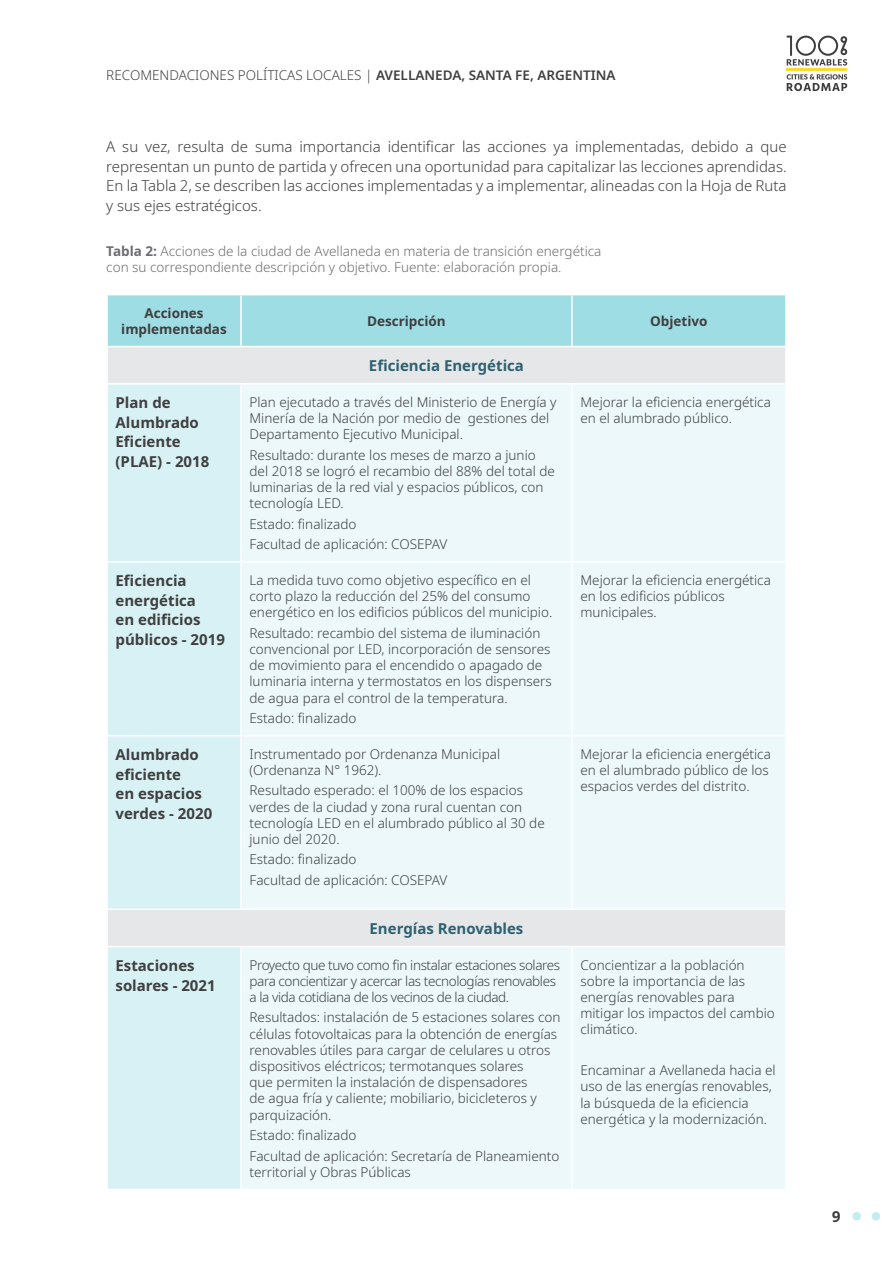
<style>
.page{position:relative;width:893px;height:1263px;background:#fff}
.page>*{position:absolute;margin:0;border:0;box-sizing:border-box;transform-origin:0 0}
.Body_text{font:300 15px/19.5px "Noto Sans";color:#3f3f3f;text-align:justify}
.Table_-_text{font:700 15px/19.5px "Noto Sans";color:#3f3f3f}
.Table_-_column_heade{font:700 15px "Noto Sans";color:#2e6171}
.Table_-_text-2{font:300 13.5px/16.2px "Noto Sans";color:#3f3f3f}
.Table_-_text-3{font:300 13.5px/16.2px "Noto Sans";letter-spacing:-.03em;color:#3f3f3f}
.Footnote{font:300 13.5px/16.2px "Noto Sans";color:#6c6d70}
.Table_-_column_heade-2{font:700 13.5px/16.2px "Noto Sans";color:#3f3f3f;text-align:center}
.s1{font-weight:600}
.s2{font-weight:700}
</style>
<div class="page">
<div style="left:872px;top:1212px;width:8px;height:8px;background:#c4ebf0;border-radius:50%"></div>
<svg style="left:852px;top:1212px;width:9px;height:8px"></svg>
<svg style="left:787px;top:36px;width:60px;height:30px"></svg>
<hr style="left:787px;top:69px;width:60px;height:2px;background:#f9dc2b">
<svg style="left:787px;top:74px;width:60px;height:17px"></svg>
<div style="left:108px;top:295px;width:677px;height:51px;background:#9fdde4"></div>
<div style="left:108px;top:347px;width:677px;height:36px;background:#e6e7e9"></div>
<div style="left:108px;top:385px;width:133px;height:804px;background:#d8f1f4"></div>
<div style="left:241px;top:385px;width:544px;height:804px;background:#ecf8fa"></div>
<hr style="left:240px;top:295px;width:2px;height:51px;background:#fff">
<hr style="left:571px;top:295px;width:2px;height:51px;background:#fff">
<hr style="left:240px;top:385px;width:2px;height:176px;background:#fff">
<hr style="left:571px;top:385px;width:2px;height:176px;background:#fff">
<hr style="left:106px;top:561px;width:135px;height:2px;background:#fff">
<hr style="left:241px;top:561px;width:331px;height:2px;background:#fff">
<hr style="left:240px;top:563px;width:2px;height:172px;background:#fff">
<hr style="left:572px;top:561px;width:215px;height:2px;background:#fff">
<hr style="left:571px;top:563px;width:2px;height:172px;background:#fff">
<hr style="left:106px;top:735px;width:135px;height:1px;background:#fff">
<hr style="left:241px;top:735px;width:331px;height:1px;background:#fff">
<hr style="left:240px;top:736px;width:2px;height:172px;background:#fff">
<hr style="left:572px;top:735px;width:215px;height:1px;background:#fff">
<hr style="left:571px;top:736px;width:2px;height:172px;background:#fff">
<hr style="left:106px;top:908px;width:135px;height:2px;background:#fff">
<hr style="left:241px;top:908px;width:331px;height:2px;background:#fff">
<hr style="left:572px;top:908px;width:215px;height:2px;background:#fff">
<hr style="left:106px;top:946px;width:135px;height:1px;background:#fff">
<hr style="left:241px;top:946px;width:331px;height:1px;background:#fff">
<hr style="left:240px;top:947px;width:2px;height:242px;background:#fff">
<hr style="left:572px;top:946px;width:215px;height:1px;background:#fff">
<hr style="left:571px;top:947px;width:2px;height:242px;background:#fff">
<p class="Table_-_text-2" style="left:106px;top:67px;width:511px">RECOMENDACIONES POLÍTICAS LOCALES | <span class="s1">AVELLANEDA, SANTA FE, ARGENTINA</span></p>
<p class="Body_text" style="left:106px;top:137px;width:682px">A su vez, resulta de suma importancia identificar las acciones ya implementadas, debido a que representan un punto de partida y ofrecen una oportunidad para capitalizar las lecciones aprendidas.<br>En la Tabla 2, se describen las acciones implementadas y a implementar, alineadas con la Hoja de Ruta y sus ejes estratégicos.</p>
<p class="Footnote" style="left:106px;top:243px;width:497px"><span class="s2">Tabla 2:</span> Acciones de la ciudad de Avellaneda en materia de transición energética con su correspondiente descripción y objetivo. Fuente: elaboración propia.</p>
<p class="Table_-_column_heade-2" style="left:121px;top:305px;width:107px">Acciones implementadas</p>
<p class="Table_-_column_heade-2" style="left:367px;top:313px;width:80px">Descripción</p>
<p class="Table_-_column_heade-2" style="left:650px;top:313px;width:59px">Objetivo</p>
<p class="Table_-_column_heade" style="left:369px;top:355px;width:157px">Eficiencia Energética</p>
<p class="Table_-_text" style="left:116px;top:393px;width:95px">Plan de<br>Alumbrado<br>Eficiente (PLAE) - 2018</p>
<p class="Table_-_text-2" style="left:249px;top:394px;width:309px">Plan ejecutado a través del Ministerio de Energía y<br>Minería de la Nación por medio de gestiones del<br>Departamento Ejecutivo Municipal.</p>
<p class="Table_-_text-2" style="left:580px;top:394px;width:192px">Mejorar la eficiencia energética en el alumbrado público.</p>
<p class="Table_-_text-2" style="left:249px;top:447px;width:307px">Resultado: durante los meses de marzo a junio del 2018 se logró el recambio del 88% del total de luminarias de la red vial y espacios públicos, con tecnología LED.</p>
<p class="Table_-_text-2" style="left:249px;top:516px;width:108px">Estado: finalizado</p>
<p class="Table_-_text-2" style="left:249px;top:536px;width:199px">Facultad de aplicación: COSEPAV</p>
<p class="Table_-_text" style="left:116px;top:572px;width:111px">Eficiencia energética<br>en edificios públicos - 2019</p>
<p class="Table_-_text-2" style="left:249px;top:572px;width:304px">La medida tuvo como objetivo específico en el corto plazo la reducción del 25% del consumo energético en los edificios públicos del municipio.</p>
<p class="Table_-_text-2" style="left:249px;top:625px;width:304px">Resultado: recambio del sistema de iluminación convencional por LED, incorporación de sensores de movimiento para el encendido o apagado de luminaria interna y termostatos en los dispensers de agua para el control de la temperatura.</p>
<p class="Table_-_text-2" style="left:249px;top:710px;width:108px">Estado: finalizado</p>
<p class="Table_-_text" style="left:116px;top:745px;width:98px">Alumbrado eficiente<br>en espacios verdes - 2020</p>
<p class="Table_-_text-2" style="left:249px;top:746px;width:252px">Instrumentado por Ordenanza Municipal (Ordenanza N° 1962).</p>
<p class="Table_-_text-2" style="left:249px;top:783px;width:297px">Resultado esperado: el 100% de los espacios verdes de la ciudad y zona rural cuentan con tecnología LED en el alumbrado público al 30 de junio del 2020.</p>
<p class="Table_-_text-2" style="left:249px;top:852px;width:108px">Estado: finalizado</p>
<p class="Table_-_text-2" style="left:249px;top:872px;width:199px">Facultad de aplicación: COSEPAV</p>
<p class="Table_-_column_heade" style="left:370px;top:918px;width:155px">Energías Renovables</p>
<p class="Table_-_text" style="left:116px;top:956px;width:102px">Estaciones solares - 2021</p>
<p class="Table_-_text-3" style="left:249px;top:957px;width:312px">Proyecto que tuvo como fin instalar estaciones solares para concientizar y acercar las tecnologías renovables a la vida cotidiana de los vecinos de la ciudad.</p>
<p class="Table_-_text-2" style="left:249px;top:1010px;width:312px">Resultados: instalación de 5 estaciones solares con células fotovoltaicas para la obtención de energías renovables útiles para cargar de celulares u otros dispositivos eléctricos; termotanques solares<br>que permiten la instalación de dispensadores<br>de agua fría y caliente; mobiliario, bicicleteros y parquización.</p>
<p class="Table_-_text-2" style="left:249px;top:1127px;width:108px">Estado: finalizado</p>
<p class="Table_-_text-2" style="left:249px;top:1148px;width:311px">Facultad de aplicación: Secretaría de Planeamiento territorial y Obras Públicas</p>
<p class="Table_-_text-2" style="left:580px;top:572px;width:192px">Mejorar la eficiencia energética en los edificios públicos municipales.</p>
<p class="Table_-_text-2" style="left:580px;top:746px;width:192px">Mejorar la eficiencia energética en el alumbrado público de los espacios verdes del distrito.</p>
<p class="Table_-_text-2" style="left:580px;top:957px;width:196px">Concientizar a la población sobre la importancia de las energías renovables para mitigar los impactos del cambio climático.</p>
<p class="Table_-_text-2" style="left:580px;top:1062px;width:197px">Encaminar a Avellaneda hacia el uso de las energías renovables, la búsqueda de la eficiencia energética y la modernización.</p>
<p class="Table_-_text" style="left:832px;top:1207px;width:11px">9</p>
</div>
